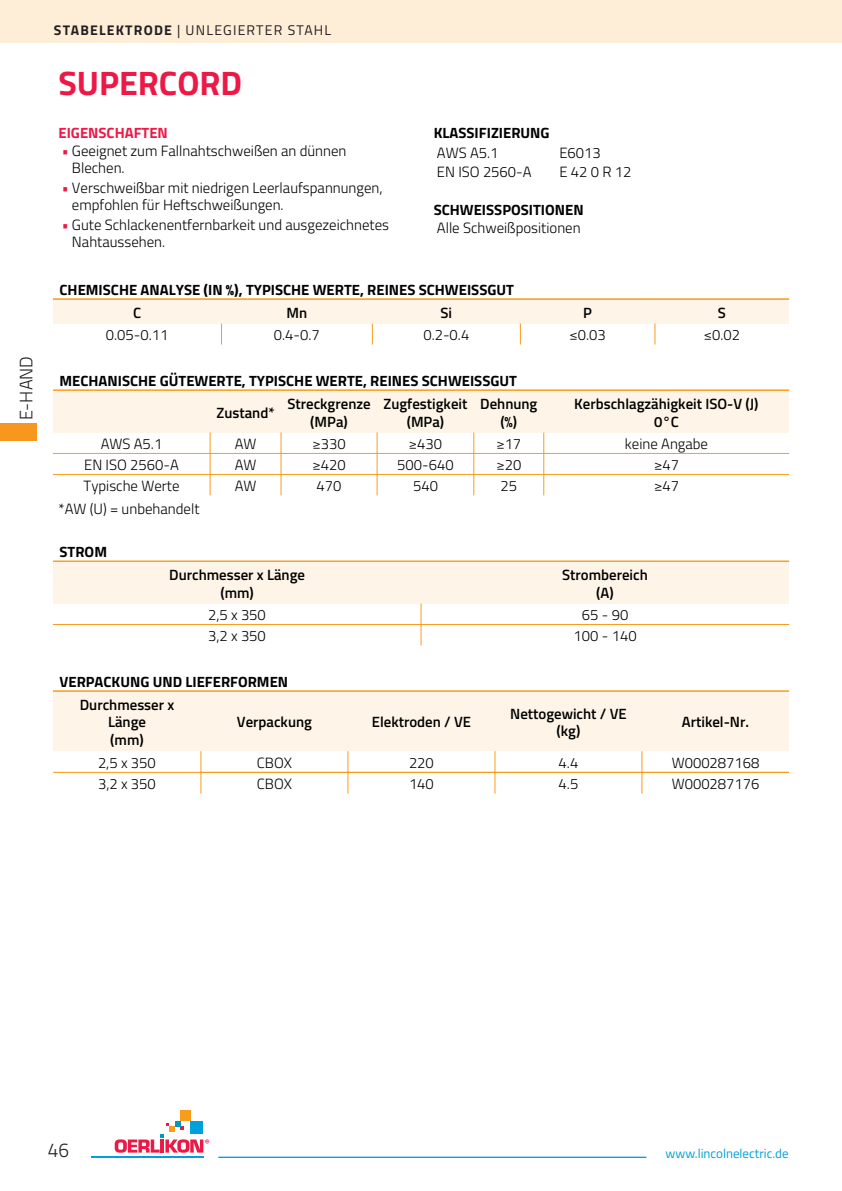
<style>
.page{position:relative;width:842px;height:1191px;background:#fff}
.page>*{position:absolute;margin:0;border:0;box-sizing:border-box;transform-origin:0 0}
.t1{font:700 34px "Titillium Web";color:#ee1846}
.t2{font:300 20px "Titillium Web";color:#231f20;scale:.95 1}
.t3{font:300 18px "Titillium Web";color:#231f20}
.t4{font:300 14.8px/17px "Titillium Web";color:#000}
.t5{font:600 14.8px/17.8px "Titillium Web";color:#000;text-align:center}
.t6{font:700 14.8px "Titillium Web";color:#000}
.t7{font:700 14.8px "Titillium Web";color:#ee1846}
.t8{font:14px "Titillium";letter-spacing:.085em;color:#231f20}
.t9{font:13px "Titillium Web";color:#00a0da}
.s1{font-weight:700}
.s2{color:#ee1846}
</style>
<div class="page">
<div style="left:53px;top:299px;width:168px;height:25px;background:#fef5e8"></div>
<div style="left:221px;top:299px;width:151px;height:25px;background:#fef5e8"></div>
<div style="left:372px;top:299px;width:148px;height:25px;background:#fef5e8"></div>
<div style="left:520px;top:299px;width:135px;height:25px;background:#fef5e8"></div>
<div style="left:655px;top:299px;width:134px;height:25px;background:#fef5e8"></div>
<hr style="left:53px;top:299px;width:736px;height:1px;background:#f99d1c">
<svg style="left:221px;top:324px;width:1px;height:20px"></svg>
<svg style="left:372px;top:324px;width:1px;height:20px"></svg>
<svg style="left:520px;top:324px;width:1px;height:20px"></svg>
<svg style="left:655px;top:324px;width:1px;height:20px"></svg>
<hr style="left:54px;top:298px;width:167px;height:2px;background:#f99d1c">
<hr style="left:222px;top:298px;width:150px;height:2px;background:#f99d1c">
<hr style="left:373px;top:298px;width:147px;height:2px;background:#f99d1c">
<hr style="left:521px;top:298px;width:133px;height:2px;background:#f99d1c">
<hr style="left:655px;top:298px;width:133px;height:2px;background:#f99d1c">
<div style="left:53px;top:390px;width:157px;height:43px;background:#fef5e8"></div>
<div style="left:210px;top:390px;width:71px;height:43px;background:#fef5e8"></div>
<div style="left:281px;top:390px;width:96px;height:43px;background:#fef5e8"></div>
<div style="left:377px;top:390px;width:97px;height:43px;background:#fef5e8"></div>
<div style="left:474px;top:390px;width:70px;height:43px;background:#fef5e8"></div>
<div style="left:544px;top:390px;width:245px;height:43px;background:#fef5e8"></div>
<hr style="left:53px;top:390px;width:736px;height:1px;background:#f99d1c">
<hr style="left:53px;top:453px;width:157px;height:1px;background:#f99d1c">
<hr style="left:53px;top:474px;width:157px;height:1px;background:#f99d1c">
<svg style="left:210px;top:433px;width:1px;height:62px"></svg>
<hr style="left:210px;top:453px;width:71px;height:1px;background:#f99d1c">
<hr style="left:210px;top:474px;width:71px;height:1px;background:#f99d1c">
<svg style="left:281px;top:433px;width:1px;height:62px"></svg>
<hr style="left:281px;top:453px;width:96px;height:1px;background:#f99d1c">
<hr style="left:281px;top:474px;width:96px;height:1px;background:#f99d1c">
<svg style="left:377px;top:433px;width:1px;height:62px"></svg>
<hr style="left:377px;top:453px;width:97px;height:1px;background:#f99d1c">
<hr style="left:377px;top:474px;width:97px;height:1px;background:#f99d1c">
<svg style="left:473px;top:433px;width:1px;height:62px"></svg>
<hr style="left:474px;top:453px;width:70px;height:1px;background:#f99d1c">
<hr style="left:474px;top:474px;width:70px;height:1px;background:#f99d1c">
<svg style="left:543px;top:433px;width:1px;height:62px"></svg>
<hr style="left:544px;top:453px;width:245px;height:1px;background:#f99d1c">
<hr style="left:544px;top:474px;width:245px;height:1px;background:#f99d1c">
<hr style="left:54px;top:389px;width:156px;height:2px;background:#f99d1c">
<hr style="left:211px;top:389px;width:69px;height:2px;background:#f99d1c">
<hr style="left:282px;top:389px;width:95px;height:2px;background:#f99d1c">
<hr style="left:378px;top:389px;width:95px;height:2px;background:#f99d1c">
<hr style="left:474px;top:389px;width:69px;height:2px;background:#f99d1c">
<hr style="left:544px;top:389px;width:244px;height:2px;background:#f99d1c">
<div style="left:53px;top:561px;width:368px;height:43px;background:#fef5e8"></div>
<div style="left:421px;top:561px;width:368px;height:43px;background:#fef5e8"></div>
<hr style="left:53px;top:561px;width:736px;height:1px;background:#f99d1c">
<hr style="left:53px;top:624px;width:368px;height:1px;background:#f99d1c">
<svg style="left:421px;top:604px;width:1px;height:41px"></svg>
<hr style="left:421px;top:624px;width:368px;height:1px;background:#f99d1c">
<hr style="left:54px;top:560px;width:366px;height:2px;background:#f99d1c">
<hr style="left:422px;top:560px;width:366px;height:2px;background:#f99d1c">
<div style="left:53px;top:691px;width:148px;height:60px;background:#fef5e8"></div>
<div style="left:201px;top:691px;width:147px;height:60px;background:#fef5e8"></div>
<div style="left:348px;top:691px;width:147px;height:60px;background:#fef5e8"></div>
<div style="left:495px;top:691px;width:147px;height:60px;background:#fef5e8"></div>
<div style="left:642px;top:691px;width:147px;height:60px;background:#fef5e8"></div>
<hr style="left:53px;top:690px;width:736px;height:1px;background:#f99d1c">
<svg style="left:201px;top:751px;width:1px;height:42px"></svg>
<svg style="left:348px;top:751px;width:1px;height:42px"></svg>
<svg style="left:495px;top:751px;width:1px;height:42px"></svg>
<svg style="left:642px;top:751px;width:1px;height:42px"></svg>
<hr style="left:54px;top:772px;width:147px;height:1px;background:#f99d1c">
<hr style="left:201px;top:772px;width:147px;height:1px;background:#f99d1c">
<hr style="left:348px;top:772px;width:147px;height:1px;background:#f99d1c">
<hr style="left:495px;top:772px;width:147px;height:1px;background:#f99d1c">
<hr style="left:642px;top:772px;width:146px;height:1px;background:#f99d1c">
<div style="left:0;top:0;width:842px;height:43px;background:#feedd7"></div>
<div style="left:0;top:423px;width:37px;height:18px;background:#f7971d"></div>
<hr style="left:91px;top:1156px;width:112px;height:2px;background:#00a0da">
<div style="left:180px;top:1110px;width:10px;height:11px;background:#f89c1c"></div>
<svg style="left:115px;top:1121px;width:94px;height:31px"></svg>
<hr style="left:218px;top:1156px;width:428px;height:2px;background:#00a0da">
<p class="t3" style="left:13px;top:420px;width:66px;rotate:-90deg">E-HAND</p>
<p class="t8" style="left:54px;top:19px;width:279px"><span class="s1">STABELEKTRODE</span> | UNLEGIERTER STAHL</p>
<h1 class="t1" style="left:58px;top:57px;width:185px">SUPERCORD</h1>
<p class="t7" style="left:58px;top:122px;width:111px">EIGENSCHAFTEN</p>
<p class="t4" style="left:72px;top:142px;width:276px;text-indent:-10px"><span class="s2">•</span> Geeignet zum Fallnahtschweißen an dünnen<br>Blechen.</p>
<p class="t4" style="left:72px;top:179px;width:312px;text-indent:-10px"><span class="s2">•</span> Verschweißbar mit niedrigen Leerlaufspannungen, empfohlen für Heftschweißungen.</p>
<p class="t4" style="left:72px;top:216px;width:319px;text-indent:-10px"><span class="s2">•</span> Gute Schlackenentfernbarkeit und ausgezeichnetes<br>Nahtaussehen.</p>
<p class="t6" style="left:434px;top:122px;width:117px">KLASSIFIZIERUNG</p>
<p class="t4" style="left:437px;top:143px;width:63px">AWS A5.1</p>
<p class="t4" style="left:559px;top:143px;width:43px">E6013</p>
<p class="t4" style="left:437px;top:163px;width:96px">EN ISO 2560-A</p>
<p class="t4" style="left:559px;top:163px;width:73px">E 42 0 R 12</p>
<p class="t6" style="left:434px;top:198px;width:151px">SCHWEISSPOSITIONEN</p>
<p class="t4" style="left:437px;top:218px;width:145px">Alle Schweißpositionen</p>
<p class="t6" style="left:60px;top:279px;width:456px">CHEMISCHE ANALYSE (IN %), TYPISCHE WERTE, REINES SCHWEISSGUT</p>
<p class="t5" style="left:133px;top:303px;width:10px">C</p>
<p class="t5" style="left:287px;top:303px;width:22px">Mn</p>
<p class="t5" style="left:440px;top:303px;width:13px">Si</p>
<p class="t5" style="left:583px;top:303px;width:10px">P</p>
<p class="t5" style="left:718px;top:303px;width:10px">S</p>
<p class="t4" style="left:106px;top:325px;width:64px">0.05-0.11</p>
<p class="t4" style="left:274px;top:325px;width:47px">0.4-0.7</p>
<p class="t4" style="left:423px;top:325px;width:47px">0.2-0.4</p>
<p class="t4" style="left:569px;top:325px;width:38px">≤0.03</p>
<p class="t4" style="left:704px;top:325px;width:38px">≤0.02</p>
<p class="t6" style="left:60px;top:370px;width:459px">MECHANISCHE GÜTEWERTE, TYPISCHE WERTE, REINES SCHWEISSGUT</p>
<p class="t5" style="left:216px;top:403px;width:60px">Zustand*</p>
<p class="t5" style="left:287px;top:394px;width:85px">Streckgrenze (MPa)</p>
<p class="t5" style="left:383px;top:394px;width:85px">Zugfestigkeit (MPa)</p>
<p class="t5" style="left:480px;top:394px;width:59px">Dehnung (%)</p>
<p class="t5" style="left:574px;top:394px;width:186px">Kerbschlagzähigkeit ISO-V (J)<br>0°C</p>
<p class="t4" style="left:101px;top:434px;width:63px">AWS A5.1</p>
<p class="t4" style="left:235px;top:434px;width:23px">AW</p>
<p class="t4" style="left:312px;top:434px;width:35px">≥330</p>
<p class="t4" style="left:409px;top:434px;width:35px">≥430</p>
<p class="t4" style="left:496px;top:434px;width:26px">≥17</p>
<p class="t4" style="left:625px;top:434px;width:85px">keine Angabe</p>
<p class="t4" style="left:84px;top:455px;width:96px">EN ISO 2560-A</p>
<p class="t4" style="left:235px;top:455px;width:23px">AW</p>
<p class="t4" style="left:312px;top:455px;width:35px">≥420</p>
<p class="t4" style="left:397px;top:455px;width:58px">500-640</p>
<p class="t4" style="left:496px;top:455px;width:26px">≥20</p>
<p class="t4" style="left:654px;top:455px;width:26px">≥47</p>
<p class="t4" style="left:84px;top:476px;width:97px">Typische Werte</p>
<p class="t4" style="left:235px;top:476px;width:23px">AW</p>
<p class="t4" style="left:317px;top:476px;width:26px">470</p>
<p class="t4" style="left:413px;top:476px;width:26px">540</p>
<p class="t4" style="left:500px;top:476px;width:18px">25</p>
<p class="t4" style="left:654px;top:476px;width:26px">≥47</p>
<p class="t4" style="left:58px;top:500px;width:142px">*AW (U) = unbehandelt</p>
<p class="t6" style="left:60px;top:541px;width:49px">STROM</p>
<p class="t5" style="left:169px;top:565px;width:137px">Durchmesser x Länge (mm)</p>
<p class="t5" style="left:562px;top:565px;width:87px">Strombereich (A)</p>
<p class="t4" style="left:208px;top:605px;width:59px">2,5 x 350</p>
<p class="t4" style="left:582px;top:605px;width:48px">65 - 90</p>
<p class="t4" style="left:208px;top:626px;width:59px">3,2 x 350</p>
<p class="t4" style="left:574px;top:626px;width:65px">100 - 140</p>
<p class="t6" style="left:60px;top:671px;width:230px">VERPACKUNG UND LIEFERFORMEN</p>
<p class="t5" style="left:80px;top:695px;width:96px">Durchmesser x<br>Länge<br>(mm)</p>
<p class="t5" style="left:237px;top:712px;width:77px">Verpackung</p>
<p class="t5" style="left:372px;top:712px;width:101px">Elektroden / VE</p>
<p class="t5" style="left:510px;top:703px;width:118px">Nettogewicht / VE (kg)</p>
<p class="t5" style="left:682px;top:712px;width:69px">Artikel-Nr.</p>
<p class="t4" style="left:98px;top:753px;width:59px">2,5 x 350</p>
<p class="t4" style="left:257px;top:753px;width:37px">CBOX</p>
<p class="t4" style="left:409px;top:753px;width:26px">220</p>
<p class="t4" style="left:559px;top:753px;width:21px">4.4</p>
<p class="t4" style="left:672px;top:753px;width:89px">W000287168</p>
<p class="t4" style="left:98px;top:774px;width:59px">3,2 x 350</p>
<p class="t4" style="left:257px;top:774px;width:37px">CBOX</p>
<p class="t4" style="left:409px;top:774px;width:26px">140</p>
<p class="t4" style="left:559px;top:774px;width:21px">4.5</p>
<p class="t4" style="left:672px;top:774px;width:89px">W000287176</p>
<h2 class="t2" style="left:48px;top:1136px;width:24px">46</h2>
<p class="t9" style="left:666px;top:1143px;width:125px">www.lincolnelectric.de</p>
</div>
